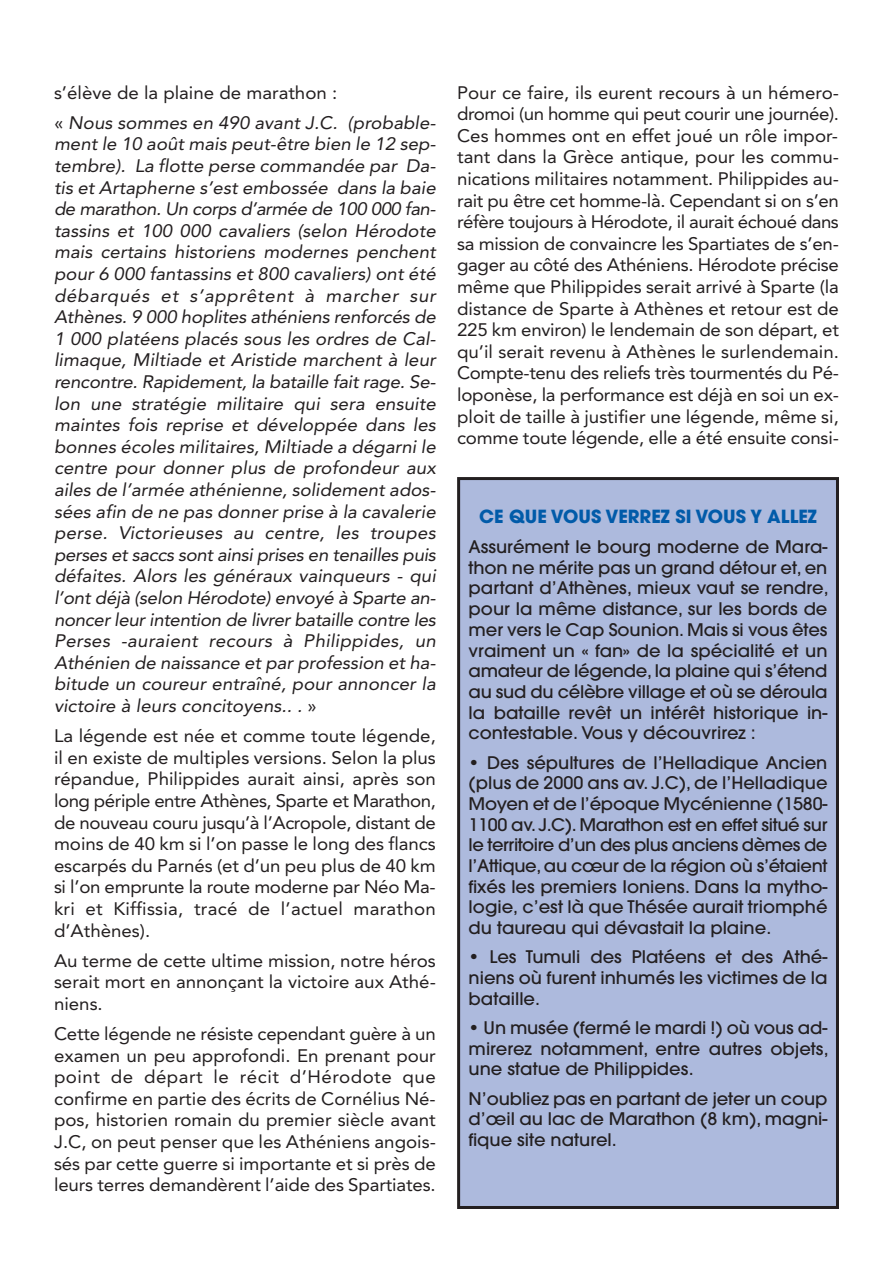
<style>
.page{position:relative;width:893px;height:1263px;background:#fff}
.page>*{position:absolute;margin:0;border:0;box-sizing:border-box;transform-origin:0 0}
.t1{font:18px/21.6px "Avenir";color:#231f20;text-align:justify;scale:1.04 1}
.t2{font:italic 18px/21.6px "Avenir";letter-spacing:.005em;color:#231f20;scale:1.04 1}
.t3{font:700 18px "Avant Garde";color:#015ba9}
.t4{font:500 17.25px/20.7px "Avant Garde";color:#231f20;text-align:justify;scale:1.04 1}
.s1{font-style:normal}
</style>
<div class="page">
<div style="left:460px;top:480px;width:376px;height:726px;background:#adbadd"></div>
<div style="left:457px;top:477px;width:382px;height:732px;border:3px solid #231f20"></div>
<p class="t2" style="left:54px;top:79px;width:368px;line-height:30.2px"><span class="s1">s’élève de la plaine de marathon :<br>«</span> Nous sommes en 490 avant J.C. (probable-</p>
<p class="t2" style="left:54px;top:135px;width:369px;text-align:justify">ment le 10 août mais peut-être bien le 12 sep&shy;tembre). La flotte perse commandée par Da&shy;tis et Artapherne s’est embossée dans la baie de marathon. Un corps d’armée de 100 000 fan&shy;tassins et 100 000 cavaliers (selon Hérodote mais certains historiens modernes penchent pour 6 000 fantassins et 800 cavaliers) ont été débarqués et s’apprêtent à marcher sur Athènes. 9 000 hoplites athéniens renforcés de 1 000 platéens placés sous les ordres de Cal&shy;limaque, Miltiade et Aristide marchent à leur rencontre. Rapidement, la bataille fait rage. Se&shy;lon une stratégie militaire qui sera ensuite maintes fois reprise et développée dans les bonnes écoles militaires, Miltiade a dégarni le centre pour donner plus de profondeur aux ailes de l’armée athénienne, solidement ados&shy;sées afin de ne pas donner prise à la cavalerie perse. Victorieuses au centre, les troupes perses et saccs sont ainsi prises en tenailles puis défaites. Alors les généraux vainqueurs - qui l’ont déjà (selon Hérodote) envoyé à Sparte an&shy;noncer leur intention de livrer bataille contre les Perses -auraient recours à Philippides, un Athénien de naissance et par profession et ha&shy;bitude un coureur entraîné, pour annoncer la victoire à leurs concitoyens.. . <span class="s1">»</span></p>
<p class="t1" style="left:54px;top:726px;width:369px">La légende est née et comme toute légende, il en existe de multiples versions. Selon la plus répandue, Philippides aurait ainsi, après son long périple entre Athènes, Sparte et Marathon, de nouveau couru jusqu’à l’Acropole, distant de moins de 40 km si l’on passe le long des flancs escarpés du Parnés (et d’un peu plus de 40 km si l’on emprunte la route moderne par Néo Ma&shy;kri et Kiffissia, tracé de l’actuel marathon d’Athènes).</p>
<p class="t1" style="left:54px;top:951px;width:369px">Au terme de cette ultime mission, notre héros serait mort en annonçant la victoire aux Athé&shy;niens.</p>
<p class="t1" style="left:54px;top:1024px;width:369px">Cette légende ne résiste cependant guère à un examen un peu approfondi. En prenant pour point de départ le récit d’Hérodote que confirme en partie des écrits de Cornélius Né&shy;pos, historien romain du premier siècle avant J.C, on peut penser que les Athéniens angois&shy;sés par cette guerre si importante et si près de leurs terres demandèrent l’aide des Spartiates.</p>
<p class="t1" style="left:457px;top:83px;width:369px">Pour ce faire, ils eurent recours à un hémero&shy;dromoi (un homme qui peut courir une journée).<br>Ces hommes ont en effet joué un rôle impor&shy;tant dans la Grèce antique, pour les commu&shy;nications militaires notamment. Philippides au&shy;rait pu être cet homme-là. Cependant si on s’en réfère toujours à Hérodote, il aurait échoué dans sa mission de convaincre les Spartiates de s’en&shy;gager au côté des Athéniens. Hérodote précise même que Philippides serait arrivé à Sparte (la distance de Sparte à Athènes et retour est de 225 km environ) le lendemain de son départ, et qu’il serait revenu à Athènes le surlendemain.<br>Compte-tenu des reliefs très tourmentés du Pé&shy;loponèse, la performance est déjà en soi un ex&shy;ploit de taille à justifier une légende, même si, comme toute légende, elle a été ensuite consi-</p>
<p class="t3" style="left:479px;top:510px;width:339px">CE QUE VOUS VERREZ SI VOUS Y ALLEZ</p>
<p class="t4" style="left:469px;top:538px;width:348px">Assurément le bourg moderne de Mara&shy;thon ne mérite pas un grand détour et, en partant d’Athènes, mieux vaut se rendre, pour la même distance, sur les bords de mer vers le Cap Sounion. Mais si vous êtes vraiment un « fan» de la spécialité et un amateur de légende, la plaine qui s’étend au sud du célèbre village et où se déroula la bataille revêt un intérêt historique in&shy;contestable. Vous y découvrirez :</p>
<p class="t4" style="left:469px;top:753px;width:347px">• Des sépultures de l’Helladique Ancien (plus de 2000 ans av. J.C), de l’Helladique Moyen et de l’époque Mycénienne (1580- 1100 av. J.C). Marathon est en effet situé sur le territoire d’un des plus anciens dèmes de l’Attique, au cœur de la région où s’étaient fixés les premiers Ioniens. Dans la mytho&shy;logie, c’est là que Thésée aurait triomphé du taureau qui dévastait la plaine.</p>
<p class="t4" style="left:469px;top:948px;width:347px">• Les Tumuli des Platéens et des Athé&shy;niens où furent inhumés les victimes de la bataille.</p>
<p class="t4" style="left:469px;top:1019px;width:348px">• Un musée (fermé le mardi !) où vous ad&shy;mirerez notamment, entre autres objets, une statue de Philippides.</p>
<p class="t4" style="left:469px;top:1089px;width:347px">N’oubliez pas en partant de jeter un coup d’œil au lac de Marathon (8 km), magni&shy;fique site naturel.</p>
</div>
